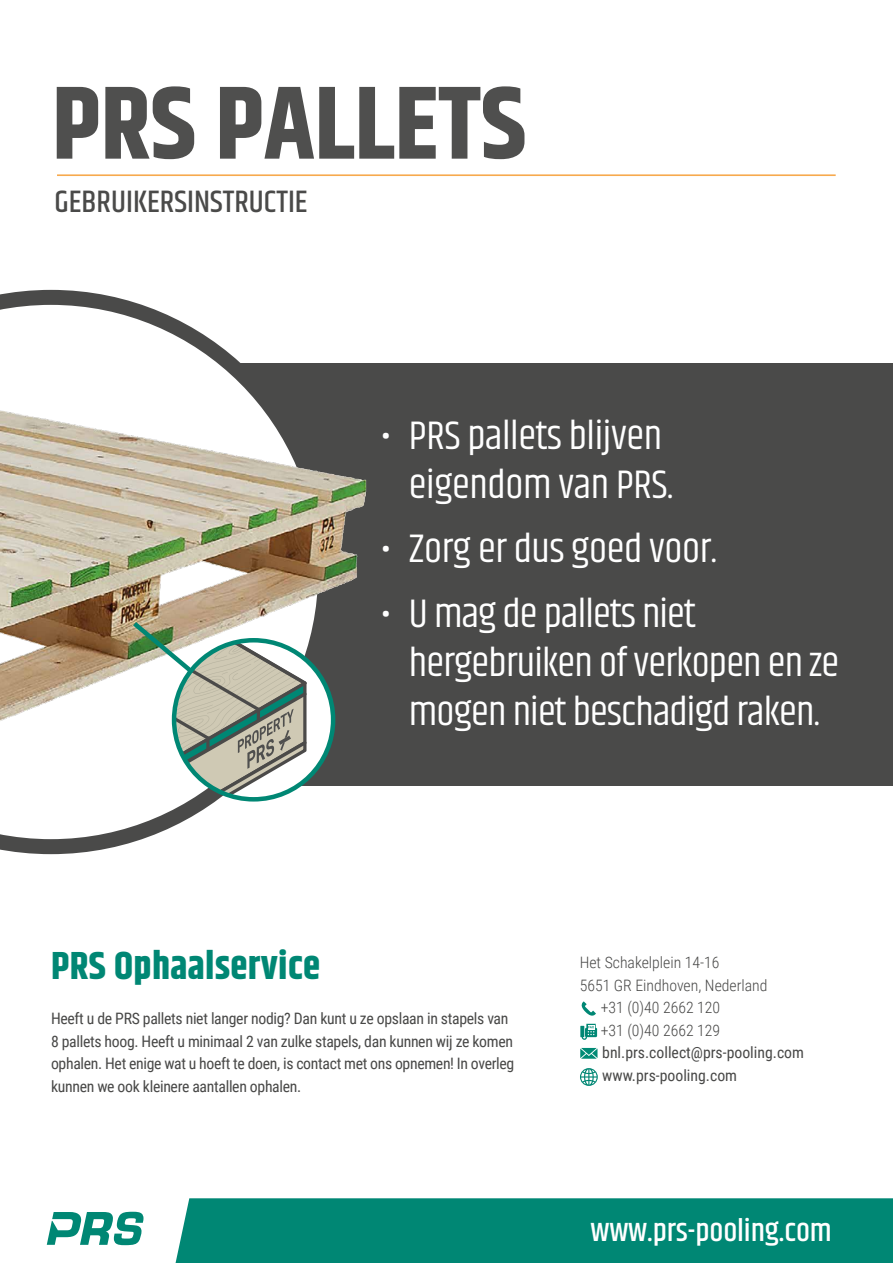
<style>
.page{position:relative;width:893px;height:1263px;background:#fff}
.page>*{position:absolute;margin:0;border:0;box-sizing:border-box;transform-origin:0 0}
.t1{font:700 103.5px "Khand";color:#4f4f4e}
.t2{font:40.8px/49.2px "Khand";letter-spacing:-.02em;color:#fff}
.t3{font:700 39px "Khand";letter-spacing:.01em;color:#008774}
.t4{font:500 31.5px "Khand";color:#4a4a49}
.t5{font:500 31.5px "Khand";letter-spacing:-.005em;color:#fff}
.t6{font:15.75px/22.5px "Roboto Condensed";letter-spacing:-.02em;color:#484847}
.t7{font:300 15.75px "Roboto Condensed";color:#484847}
.t8{font:15.75px/22.5px "Roboto Condensed";color:#484847}
</style>
<div class="page">
<div style="left:0;top:364px;width:893px;height:422px;background:#4a4a49"></div>
<svg style="left:0;top:290px;width:333px;height:564px"></svg>
<img style="left:0;top:378px;width:367px;height:377px">
<div style="left:174px;top:640px;width:159px;height:159px;background:#fff;border-radius:50%"></div>
<svg style="left:128px;top:617px;width:179px;height:182px"></svg>
<div style="left:172px;top:638px;width:163px;height:163px;border:4px solid #008774;border-radius:50%"></div>
<div style="left:176px;top:1198px;width:717px;height:65px;background:#008774"></div>
<svg style="left:47px;top:1212px;width:97px;height:33px"></svg>
<hr style="left:57px;top:174px;width:779px;height:2px;background:#f7aa4e">
<svg style="left:581px;top:1001px;width:15px;height:15px"></svg>
<svg style="left:580px;top:1024px;width:17px;height:16px"></svg>
<svg style="left:580px;top:1048px;width:17px;height:11px"></svg>
<svg style="left:580px;top:1068px;width:18px;height:18px"></svg>
<h1 class="t1" style="left:52px;top:50px;width:476px">PRS PALLETS</h1>
<h3 class="t4" style="left:55px;top:182px;width:255px">GEBRUIKERSINSTRUCTIE</h3>
<h2 class="t2" style="left:380px;top:413px;width:294px">• PRS pallets blijven -eigendom van PRS.</h2>
<h2 class="t2" style="left:380px;top:527px;width:338px">• Zorg er dus goed voor.</h2>
<h2 class="t2" style="left:409px;top:591px;width:432px;text-indent:-29px">• U mag de pallets niet hergebruiken of verkopen en ze mogen niet beschadigd raken.</h2>
<h3 class="t3" style="left:51px;top:938px;width:270px">PRS Ophaalservice</h3>
<p class="t6" style="left:51px;top:1007px;width:465px">Heeft u de PRS pallets niet langer nodig? Dan kunt u ze opslaan in stapels van 8 pallets hoog. Heeft u minimaal 2 van zulke stapels, dan kunnen wij ze komen ophalen. Het enige wat u hoeft te doen, is contact met ons opnemen! In overleg kunnen we ook kleinere aantallen ophalen.</p>
<p class="t7" style="left:580px;top:952px;width:141px">Het Schakelplein 14-16</p>
<p class="t7" style="left:580px;top:974px;width:189px">5651 GR Eindhoven, Nederland</p>
<p class="t7" style="left:601px;top:997px;width:121px">+31 (0)40 2662 120</p>
<p class="t7" style="left:601px;top:1019px;width:121px">+31 (0)40 2662 129</p>
<p class="t8" style="left:602px;top:1041px;width:203px">bnl.prs.collect@prs-pooling.com www.prs-pooling.com</p>
<h3 class="t5" style="left:590px;top:1211px;width:243px">www.prs-pooling.com</h3>
</div>
